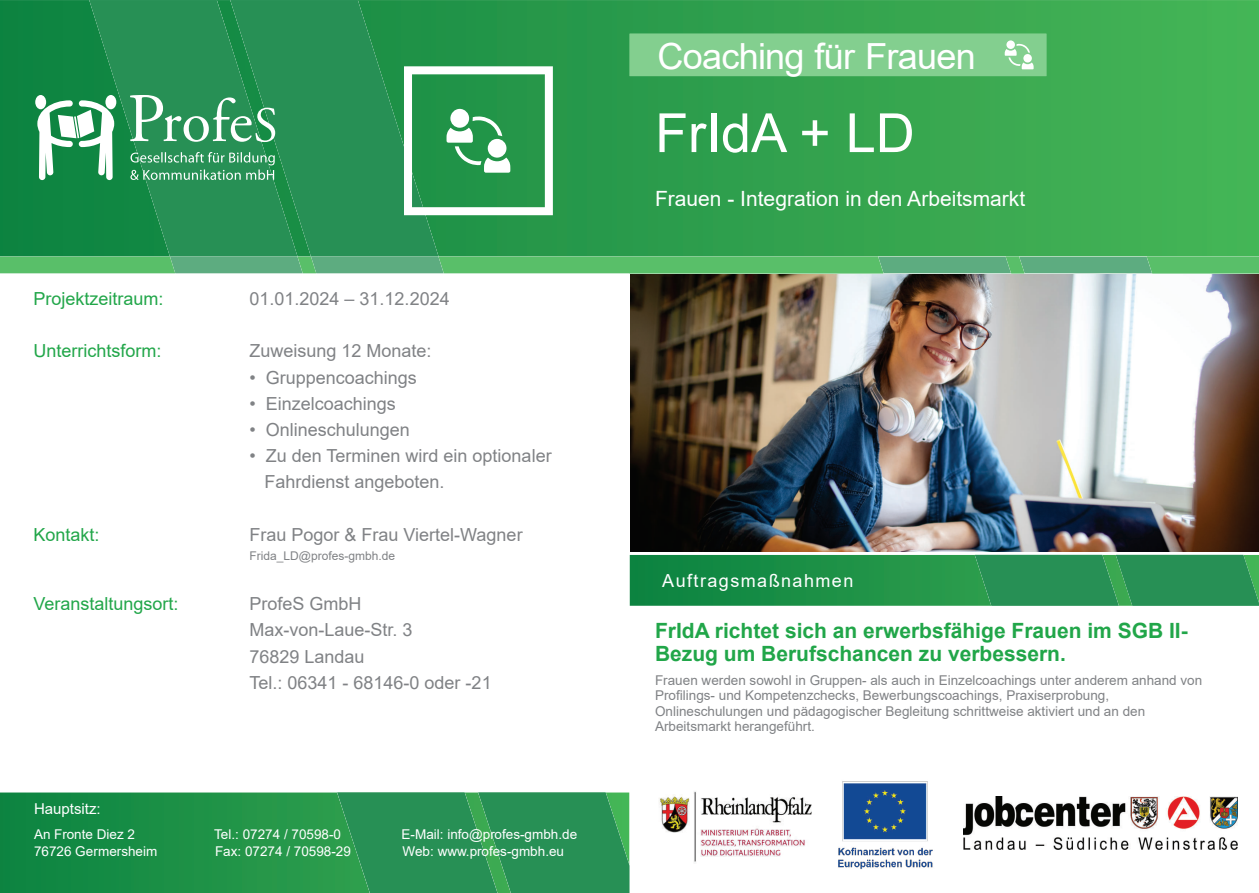
<style>
.page{position:relative;width:1259px;height:893px;background:#fff}
.page>*{position:absolute;margin:0;border:0;box-sizing:border-box;transform-origin:0 0}
.t1{font:54px "Arial";color:#fff}
.t2{font:36px "Arial";letter-spacing:-.02em;color:#fff}
.t3{font:700 21px/23.4px "Arial";color:#21a649}
.t4{font:21px "Arial";color:#fff}
.t5{font:18px/26.1px "Arial";color:#808285}
.t6{font:18px "Arial";color:#21a649}
.t7{font:18px "Arial";letter-spacing:.08em;color:#fff}
.t8{font:15px "Arial";color:#fff}
.t9{font:13.5px/15.1px "Arial";color:#808285}
.t10{font:13.5px "Arial";color:#fff}
.t11{font:12px "Arial";color:#808285}
</style>
<div class="page">
<svg style="left:0;top:0;width:1258px;height:256px;background:#38a553"></svg>
<svg style="left:638px;top:551px;width:620px;height:55px;background:#2f9556"></svg>
<svg style="left:1004px;top:40px;width:29px;height:29px"></svg>
<svg style="left:0;top:792px;width:337px;height:100px;background:#1c9047"></svg>
<svg style="left:629px;top:551px;width:9px;height:341px"></svg>
<svg style="left:337px;top:792px;width:292px;height:100px;background:#2a9355"></svg>
<svg style="left:297px;top:0;width:141px;height:256px;background:#259052"></svg>
<svg style="left:89px;top:0;width:208px;height:256px;background:#228e51"></svg>
<svg style="left:0;top:256px;width:1258px;height:19px;background:#68bb7d"></svg>
<svg style="left:35px;top:95px;width:240px;height:85px"></svg>
<svg style="left:404px;top:66px;width:149px;height:149px"></svg>
<img style="left:630px;top:275px;width:628px;height:276px">
<img style="left:963px;top:797px;width:274px;height:52px">
<img style="left:659px;top:791px;width:153px;height:72px">
<img style="left:838px;top:781px;width:95px;height:89px">
<h3 class="t6" style="left:33px;top:286px;width:132px">Projektzeitraum:</h3>
<h3 class="t5" style="left:249px;top:286px;width:202px">01.01.2024 – 31.12.2024</h3>
<h3 class="t6" style="left:33px;top:339px;width:130px">Unterrichtsform:</h3>
<h3 class="t5" style="left:249px;top:338px;width:184px">Zuweisung 12 Monate:</h3>
<h3 class="t5" style="left:249px;top:364px;width:169px">• Gruppencoachings</h3>
<h3 class="t5" style="left:249px;top:390px;width:148px">• Einzelcoachings</h3>
<h3 class="t5" style="left:249px;top:416px;width:162px">• Onlineschulungen</h3>
<h3 class="t5" style="left:264px;top:442px;width:289px;text-indent:-15px">• Zu den Terminen wird ein optionaler<br>Fahrdienst angeboten.</h3>
<h3 class="t6" style="left:33px;top:522px;width:68px">Kontakt:</h3>
<h3 class="t5" style="left:249px;top:521px;width:275px">Frau Pogor &amp; Frau Viertel-Wagner</h3>
<p class="t11" style="left:249px;top:547px;width:147px">Frida_LD@profes-gmbh.de</p>
<h3 class="t6" style="left:33px;top:591px;width:147px">Veranstaltungsort:</h3>
<h3 class="t5" style="left:249px;top:591px;width:244px">ProfeS GmbH<br>Max-von-Laue-Str. 3<br>76829 Landau<br>Tel.: 06341 - 68146-0 oder -21</h3>
<p class="t8" style="left:34px;top:798px;width:68px">Hauptsitz:</p>
<p class="t10" style="left:34px;top:825px;width:103px">An Fronte Diez 2</p>
<p class="t10" style="left:214px;top:825px;width:128px">Tel.: 07274 / 70598-0</p>
<p class="t10" style="left:401px;top:825px;width:177px">E-Mail: info@profes-gmbh.de</p>
<p class="t10" style="left:34px;top:841px;width:125px">76726 Germersheim</p>
<p class="t10" style="left:215px;top:841px;width:137px">Fax: 07274 / 70598-29</p>
<p class="t10" style="left:402px;top:841px;width:163px">Web: www.profes-gmbh.eu</p>
<h2 class="t2" style="left:657px;top:31px;width:320px">Coaching für Frauen</h2>
<h1 class="t1" style="left:655px;top:96px;width:261px">FrIdA + LD</h1>
<h3 class="t4" style="left:655px;top:184px;width:372px">Frauen - Integration in den Arbeitsmarkt</h3>
<h3 class="t7" style="left:662px;top:568px;width:193px">Auftragsmaßnahmen</h3>
<h3 class="t3" style="left:655px;top:619px;width:534px">FrIdA richtet sich an erwerbsfähige Frauen im SGB II-<br>Bezug um Berufschancen zu verbessern.</h3>
<p class="t9" style="left:655px;top:673px;width:549px">Frauen werden sowohl in Gruppen- als auch in Einzelcoachings unter anderem anhand von Profilings- und Kompetenzchecks, Bewerbungscoachings, Praxiserprobung, Onlineschulungen und pädagogischer Begleitung schrittweise aktiviert und an den Arbeitsmarkt herangeführt.</p>
</div>
